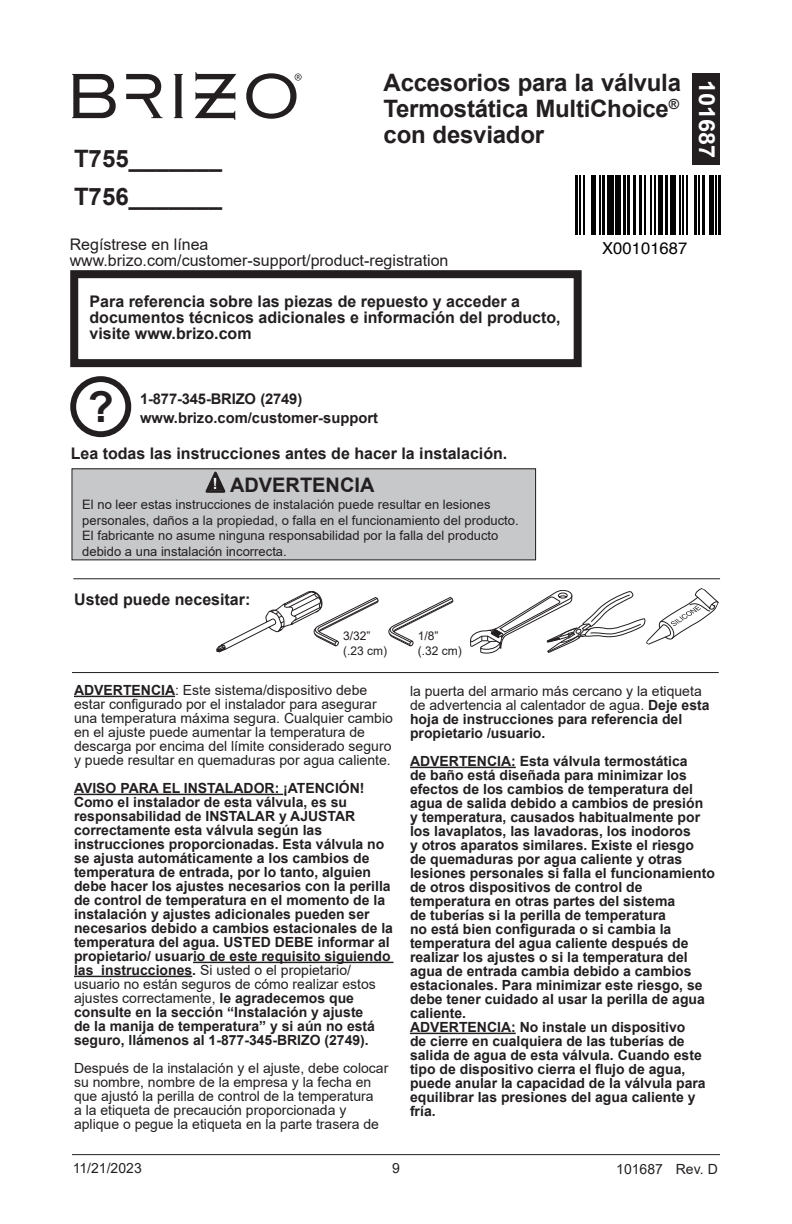
<style>
.page{position:relative;width:792px;height:1224px;background:#fff}
.page>*{position:absolute;margin:0;border:0;box-sizing:border-box;transform-origin:0 0}
.t1{font:700 42.6px "Arial";color:#231f20}
.t2{font:700 24px/26px "Arial";letter-spacing:-.01em;color:#231f20;text-align:justify}
.t3{font:700 22.2px "Arial";color:#fff;scale:1.06 1}
.t4{font:700 20px "Arial";color:#231f20}
.t5{font:16.6px "Helvetica";letter-spacing:.005em;color:#030303}
.t6{font:700 16px/16px "Arial";color:#231f20}
.t7{font:16px/16px "Arial";color:#231f20}
.t8{font:700 15.4px "Arial";color:#fff;scale:.93 1}
.t9{font:700 14.8px "Arial";color:#231f20}
.t10{font:700 14px/14px "Arial";color:#231f20}
.t11{font:14px/14px "Arial";color:#231f20}
.t12{font:13px/15.6px "Arial";color:#231f20}
.t13{font:12px/14.4px "Arial";color:#231f20}
.s1{font-weight:700}
.s2{font-weight:400}
</style>
<div class="page">
<hr style="left:72px;top:1154px;width:648px;height:1px;background:#231f20">
<hr style="left:72px;top:672px;width:647px;height:1px;background:#231f20">
<hr style="left:74px;top:696px;width:101px;height:1px;background:#231f20">
<hr style="left:74px;top:794px;width:209px;height:1px;background:#231f20">
<hr style="left:193px;top:962px;width:201px;height:1px;background:#231f20">
<hr style="left:74px;top:976px;width:118px;height:1px;background:#231f20">
<hr style="left:410px;top:767px;width:106px;height:1px;background:#231f20">
<hr style="left:410px;top:1033px;width:106px;height:1px;background:#231f20">
<svg style="left:72px;top:74px;width:44px;height:44px"></svg>
<svg style="left:174px;top:74px;width:9px;height:44px"></svg>
<svg style="left:195px;top:72px;width:41px;height:48px"></svg>
<svg style="left:126px;top:74px;width:37px;height:44px"></svg>
<svg style="left:246px;top:73px;width:56px;height:46px"></svg>
<hr style="left:73px;top:578px;width:647px;height:1px;background:#231f20">
<div style="left:693px;top:73px;width:27px;height:92px;background:#231f20"></div>
<svg style="left:216px;top:591px;width:163px;height:61px"></svg>
<svg style="left:388px;top:597px;width:66px;height:50px"></svg>
<svg style="left:470px;top:588px;width:249px;height:65px"></svg>
<div style="left:72px;top:469px;width:464px;height:91px;background:#c7c8ca"></div>
<svg style="left:206px;top:472px;width:19px;height:21px"></svg>
<div style="left:70px;top:270px;width:512px;height:97px;border:8px solid #231f20"></div>
<div style="left:70px;top:376px;width:61px;height:61px;border:6px solid #231f20;border-radius:50%"></div>
<hr style="left:575px;top:175px;width:3px;height:60px;background:#030303">
<hr style="left:579px;top:175px;width:2px;height:60px;background:#030303">
<hr style="left:584px;top:175px;width:1px;height:60px;background:#030303">
<hr style="left:591px;top:175px;width:4px;height:60px;background:#030303">
<hr style="left:600px;top:175px;width:1px;height:60px;background:#030303">
<hr style="left:603px;top:175px;width:2px;height:60px;background:#030303">
<hr style="left:607px;top:175px;width:1px;height:60px;background:#030303">
<hr style="left:610px;top:175px;width:4px;height:60px;background:#030303">
<div style="left:615px;top:175px;width:6px;height:60px;background:#030303"></div>
<hr style="left:623px;top:175px;width:3px;height:60px;background:#030303">
<hr style="left:627px;top:175px;width:3px;height:60px;background:#030303">
<hr style="left:633px;top:175px;width:3px;height:60px;background:#030303">
<hr style="left:639px;top:175px;width:2px;height:60px;background:#030303">
<hr style="left:644px;top:175px;width:2px;height:60px;background:#030303">
<hr style="left:650px;top:175px;width:2px;height:60px;background:#030303">
<hr style="left:655px;top:175px;width:1px;height:60px;background:#030303">
<hr style="left:659px;top:175px;width:4px;height:60px;background:#030303">
<hr style="left:665px;top:175px;width:2px;height:60px;background:#030303">
<div style="left:670px;top:175px;width:6px;height:60px;background:#030303"></div>
<hr style="left:679px;top:175px;width:2px;height:60px;background:#030303">
<hr style="left:682px;top:175px;width:1px;height:60px;background:#030303">
<hr style="left:686px;top:175px;width:2px;height:60px;background:#030303">
<hr style="left:694px;top:175px;width:2px;height:60px;background:#030303">
<hr style="left:698px;top:175px;width:1px;height:60px;background:#030303">
<hr style="left:702px;top:175px;width:3px;height:60px;background:#030303">
<hr style="left:710px;top:175px;width:4px;height:60px;background:#030303">
<hr style="left:715px;top:175px;width:2px;height:60px;background:#030303">
<hr style="left:718px;top:175px;width:3px;height:60px;background:#030303">
<h2 class="t2" style="left:74px;top:140px;width:150px;line-height:38px">T755_______<br>T756_______</h2>
<h2 class="t2" style="left:384px;top:69px;width:299px">Accesorios para la válvula Termostática MultiChoice<sup>® </sup>con desviador</h2>
<h3 class="t3" style="left:723px;top:80px;width:76px;rotate:90deg">101687</h3>
<p class="t7" style="left:70px;top:236px;width:380px">Regístrese en línea www.brizo.com/customer-support/product-registration</p>
<p class="t6" style="left:90px;top:294px;width:473px">Para referencia sobre las piezas de repuesto y acceder a documentos técnicos adicionales e información del producto, visite www.brizo.com</p>
<h1 class="t1" style="left:88px;top:377px;width:27px">?</h1>
<p class="t9" style="left:140px;top:389px;width:164px">1-877-345-BRIZO (2749)</p>
<p class="t9" style="left:140px;top:407px;width:240px">www.brizo.com/customer-support</p>
<p class="t6" style="left:71px;top:445px;width:438px">Lea todas las instrucciones antes de hacer la instalación.</p>
<h3 class="t4" style="left:230px;top:471px;width:146px">ADVERTENCIA</h3>
<p class="t8" style="left:213px;top:473px;width:7px">!</p>
<p class="t12" style="left:82px;top:497px;width:438px">El no leer estas instrucciones de instalación puede resultar en lesiones personales, daños a la propiedad, o falla en el funcionamiento del producto.<br>El fabricante no asume ninguna responsabilidad por la falla del producto debido a una instalación incorrecta.</p>
<p class="t6" style="left:74px;top:592px;width:178px">Usted puede necesitar:</p>
<p class="t13" style="left:343px;top:629px;width:46px">3/32” (.23 cm)</p>
<p class="t13" style="left:418px;top:629px;width:46px">1/8” (.32 cm)</p>
<p class="t5" style="left:602px;top:235px;width:87px">X00101687</p>
<p class="t11" style="left:74px;top:683px;width:321px"><span class="s1">ADVERTENCIA</span>: Este sistema/dispositivo debe estar configurado por el instalador para asegurar una temperatura máxima segura. Cualquier cambio en el ajuste puede aumentar la temperatura de descarga por encima del límite considerado seguro y puede resultar en quemaduras por agua caliente.</p>
<p class="t10" style="left:74px;top:781px;width:321px">AVISO PARA EL INSTALADOR: ¡ATENCIÓN!<br>Como el instalador de esta válvula, es su responsabilidad de INSTALAR y AJUSTAR correctamente esta válvula según las instrucciones proporcionadas. Esta válvula no se ajusta automáticamente a los cambios de temperatura de entrada, por lo tanto, alguien debe hacer los ajustes necesarios con la perilla de control de temperatura en el momento de la instalación y ajustes adicionales pueden ser necesarios debido a cambios estacionales de la temperatura del agua. USTED DEBE informar al propietario/ usuario de este requisito siguiendo las instrucciones. <span class="s2">Si usted o el propietario/ usuario no están seguros de cómo realizar estos ajustes correctamente,</span> le agradecemos que consulte en la sección “Instalación y ajuste<br>de la manija de temperatura” y si aún no está seguro, llámenos al 1-877-345-BRIZO (2749).</p>
<p class="t11" style="left:74px;top:1061px;width:316px">Después de la instalación y el ajuste, debe colocar su nombre, nombre de la empresa y la fecha en que ajustó la perilla de control de la temperatura<br>a la etiqueta de precaución proporcionada y aplique o pegue la etiqueta en la parte trasera de</p>
<p class="t11" style="left:410px;top:684px;width:301px">la puerta del armario más cercano y la etiqueta de advertencia al calentador de agua. <span class="s1">Deje esta hoja de instrucciones para referencia del propietario /usuario.</span></p>
<p class="t10" style="left:410px;top:754px;width:307px">ADVERTENCIA: Esta válvula termostática<br>de baño está diseñada para minimizar los efectos de los cambios de temperatura del agua de salida debido a cambios de presión<br>y temperatura, causados habitualmente por los lavaplatos, las lavadoras, los inodoros<br>y otros aparatos similares. Existe el riesgo<br>de quemaduras por agua caliente y otras lesiones personales si falla el funcionamiento de otros dispositivos de control de temperatura en otras partes del sistema<br>de tuberías si la perilla de temperatura<br>no está bien configurada o si cambia la temperatura del agua caliente después de realizar los ajustes o si la temperatura del agua de entrada cambia debido a cambios estacionales. Para minimizar este riesgo, se debe tener cuidado al usar la perilla de agua caliente.<br>ADVERTENCIA: No instale un dispositivo<br>de cierre en cualquiera de las tuberías de salida de agua de esta válvula. Cuando este tipo de dispositivo cierra el flujo de agua, puede anular la capacidad de la válvula para equilibrar las presiones del agua caliente y fría.</p>
<p class="t11" style="left:73px;top:1161px;width:71px">11/21/2023</p>
<p class="t11" style="left:392px;top:1161px;width:9px">9</p>
<p class="t11" style="left:616px;top:1162px;width:103px">101687 Rev. D</p>
</div>
